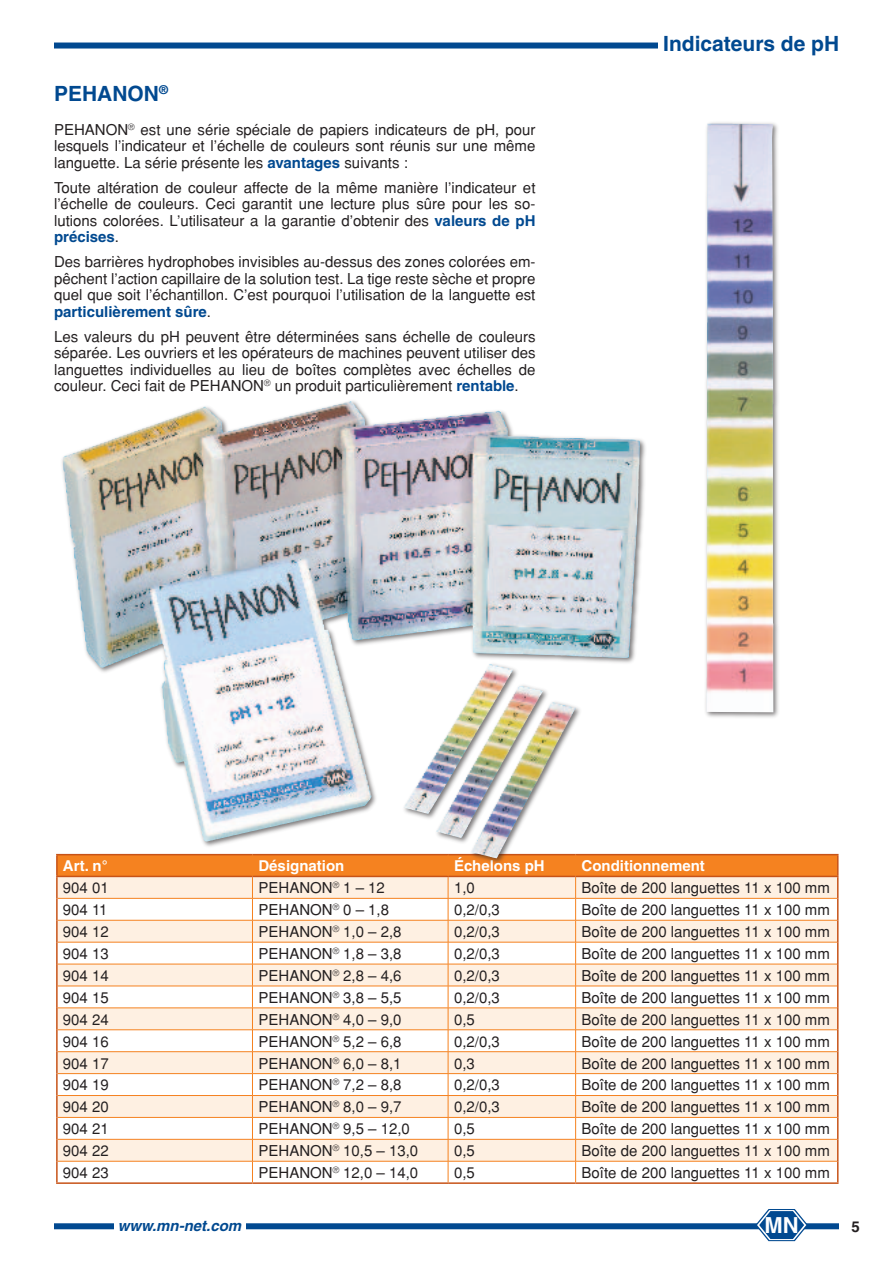
<style>
.page{position:relative;width:893px;height:1263px;background:#fff}
.page>*{position:absolute;margin:0;border:0;box-sizing:border-box;transform-origin:0 0}
.t1{font:700 22.2px "Helvetica";color:#fff}
.t2{font:700 21px "Helvetica";color:#014990}
.t3{font:15px/16.5px "Helvetica";color:#231f20;text-align:justify}
.t4{font:700 15px "Helvetica";color:#fff}
.t5{font:italic 700 15px "Helvetica";color:#014990}
.t6{font:700 15px "Helvetica";color:#231f20}
.s1{font-weight:700;color:#014990}
</style>
<div class="page">
<div style="left:54px;top:1223px;width:785px;height:6px;background:#014990"></div>
<div style="left:114px;top:1219px;width:131px;height:15px;background:#fff"></div>
<svg style="left:755px;top:1209px;width:53px;height:32px"></svg>
<div style="left:54px;top:43px;width:768px;height:6px;background:#014990"></div>
<div style="left:658px;top:35px;width:181px;height:23px;background:#fff"></div>
<div style="left:703px;top:120px;width:78px;height:600px;background:#231f20;opacity:.6"></div>
<img style="left:706px;top:124px;width:68px;height:588px">
<hr style="left:56px;top:877px;width:2px;height:21px;background:#c75318">
<hr style="left:56px;top:898px;width:2px;height:22px;background:#c75318">
<hr style="left:56px;top:920px;width:2px;height:22px;background:#c75318">
<hr style="left:56px;top:942px;width:2px;height:22px;background:#c75318">
<hr style="left:56px;top:964px;width:2px;height:22px;background:#c75318">
<hr style="left:56px;top:986px;width:2px;height:22px;background:#c75318">
<hr style="left:56px;top:1008px;width:2px;height:22px;background:#c75318">
<hr style="left:56px;top:1030px;width:2px;height:22px;background:#c75318">
<hr style="left:56px;top:1052px;width:2px;height:21px;background:#c75318">
<hr style="left:56px;top:1073px;width:2px;height:22px;background:#c75318">
<hr style="left:56px;top:1095px;width:2px;height:22px;background:#c75318">
<hr style="left:56px;top:1117px;width:2px;height:22px;background:#c75318">
<hr style="left:56px;top:1139px;width:2px;height:22px;background:#c75318">
<hr style="left:56px;top:1161px;width:2px;height:21px;background:#c75318">
<hr style="left:56px;top:1182px;width:196px;height:2px;background:#c75318">
<hr style="left:252px;top:1182px;width:196px;height:2px;background:#c75318">
<hr style="left:448px;top:1182px;width:128px;height:2px;background:#c75318">
<hr style="left:576px;top:1182px;width:262px;height:2px;background:#c75318">
<hr style="left:56px;top:854px;width:196px;height:1px;background:#c75318">
<hr style="left:56px;top:855px;width:2px;height:21px;background:#c75318">
<hr style="left:576px;top:854px;width:262px;height:1px;background:#c75318">
<hr style="left:56px;top:876px;width:196px;height:1px;background:#c75318">
<svg style="left:57px;top:855px;width:781px;height:327px"></svg>
<div style="left:59px;top:398px;width:588px;height:467px;background:#231f20;opacity:.6"></div>
<img style="left:365px;top:411px;width:163px;height:25px">
<h2 class="t2" style="left:54px;top:81px;width:115px">PEHANON<sup>®</sup></h2>
<p class="t3" style="left:54px;top:121px;width:483px">PEHANON<sup>®</sup> est une série spéciale de papiers indicateurs de pH, pour lesquels l’indicateur et l’échelle de couleurs sont réunis sur une même languette. La série présente les <span class="s1">avantages</span> suivants :</p>
<p class="t3" style="left:54px;top:179px;width:483px">Toute altération de couleur affecte de la même manière l’indicateur et l’échelle de couleurs. Ceci garantit une lecture plus sûre pour les so&shy;lutions colorées. L’utilisateur a la garantie d’obtenir des <span class="s1">valeurs de pH précises</span>.</p>
<p class="t3" style="left:54px;top:254px;width:483px">Des barrières hydrophobes invisibles au-dessus des zones colorées em&shy;pêchent l’action capillaire de la solution test. La tige reste sèche et propre quel que soit l’échantillon. C’est pourquoi l’utilisation de la languette est <span class="s1">particulièrement sûre</span>.</p>
<p class="t3" style="left:54px;top:328px;width:483px">Les valeurs du pH peuvent être déterminées sans échelle de couleurs séparée. Les ouvriers et les opérateurs de machines peuvent utiliser des languettes individuelles au lieu de boîtes complètes avec échelles de couleur. Ceci fait de PEHANON<sup>®</sup> un produit particulièrement <span class="s1">rentable</span>.</p>
<h2 class="t2" style="left:663px;top:31px;width:177px">Indicateurs de pH</h2>
<p class="t4" style="left:63px;top:857px;width:46px">Art. n°</p>
<p class="t4" style="left:258px;top:857px;width:87px">Désignation</p>
<p class="t4" style="left:454px;top:857px;width:92px">Échelons pH</p>
<p class="t4" style="left:582px;top:857px;width:125px">Conditionnement</p>
<p class="t3" style="left:63px;top:879px;width:47px">904 01</p>
<p class="t3" style="left:258px;top:879px;width:128px">PEHANON<sup>®</sup> 1 – 12</p>
<p class="t3" style="left:454px;top:879px;width:22px">1,0</p>
<p class="t3" style="left:582px;top:879px;width:250px">Boîte de 200 languettes 11 x 100 mm</p>
<p class="t3" style="left:63px;top:901px;width:46px">904 11</p>
<p class="t3" style="left:258px;top:901px;width:132px">PEHANON<sup>®</sup> 0 – 1,8</p>
<p class="t3" style="left:454px;top:901px;width:47px">0,2/0,3</p>
<p class="t3" style="left:582px;top:901px;width:250px">Boîte de 200 languettes 11 x 100 mm</p>
<p class="t3" style="left:63px;top:923px;width:47px">904 12</p>
<p class="t3" style="left:258px;top:923px;width:145px">PEHANON<sup>®</sup> 1,0 – 2,8</p>
<p class="t3" style="left:454px;top:923px;width:47px">0,2/0,3</p>
<p class="t3" style="left:582px;top:923px;width:250px">Boîte de 200 languettes 11 x 100 mm</p>
<p class="t3" style="left:63px;top:945px;width:47px">904 13</p>
<p class="t3" style="left:258px;top:945px;width:145px">PEHANON<sup>®</sup> 1,8 – 3,8</p>
<p class="t3" style="left:454px;top:945px;width:47px">0,2/0,3</p>
<p class="t3" style="left:582px;top:945px;width:250px">Boîte de 200 languettes 11 x 100 mm</p>
<p class="t3" style="left:63px;top:967px;width:47px">904 14</p>
<p class="t3" style="left:258px;top:967px;width:145px">PEHANON<sup>®</sup> 2,8 – 4,6</p>
<p class="t3" style="left:454px;top:967px;width:47px">0,2/0,3</p>
<p class="t3" style="left:582px;top:967px;width:250px">Boîte de 200 languettes 11 x 100 mm</p>
<p class="t3" style="left:63px;top:989px;width:47px">904 15</p>
<p class="t3" style="left:258px;top:989px;width:145px">PEHANON<sup>®</sup> 3,8 – 5,5</p>
<p class="t3" style="left:454px;top:989px;width:47px">0,2/0,3</p>
<p class="t3" style="left:582px;top:989px;width:250px">Boîte de 200 languettes 11 x 100 mm</p>
<p class="t3" style="left:63px;top:1011px;width:47px">904 24</p>
<p class="t3" style="left:258px;top:1011px;width:145px">PEHANON<sup>®</sup> 4,0 – 9,0</p>
<p class="t3" style="left:454px;top:1011px;width:22px">0,5</p>
<p class="t3" style="left:582px;top:1011px;width:250px">Boîte de 200 languettes 11 x 100 mm</p>
<p class="t3" style="left:63px;top:1033px;width:47px">904 16</p>
<p class="t3" style="left:258px;top:1033px;width:145px">PEHANON<sup>®</sup> 5,2 – 6,8</p>
<p class="t3" style="left:454px;top:1033px;width:47px">0,2/0,3</p>
<p class="t3" style="left:582px;top:1033px;width:250px">Boîte de 200 languettes 11 x 100 mm</p>
<p class="t3" style="left:63px;top:1055px;width:47px">904 17</p>
<p class="t3" style="left:258px;top:1055px;width:145px">PEHANON<sup>®</sup> 6,0 – 8,1</p>
<p class="t3" style="left:454px;top:1055px;width:22px">0,3</p>
<p class="t3" style="left:582px;top:1055px;width:250px">Boîte de 200 languettes 11 x 100 mm</p>
<p class="t3" style="left:63px;top:1077px;width:47px">904 19</p>
<p class="t3" style="left:258px;top:1077px;width:145px">PEHANON<sup>®</sup> 7,2 – 8,8</p>
<p class="t3" style="left:454px;top:1077px;width:47px">0,2/0,3</p>
<p class="t3" style="left:582px;top:1077px;width:250px">Boîte de 200 languettes 11 x 100 mm</p>
<p class="t3" style="left:63px;top:1098px;width:47px">904 20</p>
<p class="t3" style="left:258px;top:1098px;width:145px">PEHANON<sup>®</sup> 8,0 – 9,7</p>
<p class="t3" style="left:454px;top:1098px;width:47px">0,2/0,3</p>
<p class="t3" style="left:582px;top:1098px;width:250px">Boîte de 200 languettes 11 x 100 mm</p>
<p class="t3" style="left:63px;top:1120px;width:47px">904 21</p>
<p class="t3" style="left:258px;top:1120px;width:153px">PEHANON<sup>®</sup> 9,5 – 12,0</p>
<p class="t3" style="left:454px;top:1120px;width:22px">0,5</p>
<p class="t3" style="left:582px;top:1120px;width:250px">Boîte de 200 languettes 11 x 100 mm</p>
<p class="t3" style="left:63px;top:1142px;width:47px">904 22</p>
<p class="t3" style="left:258px;top:1142px;width:161px">PEHANON<sup>®</sup> 10,5 – 13,0</p>
<p class="t3" style="left:454px;top:1142px;width:22px">0,5</p>
<p class="t3" style="left:582px;top:1142px;width:250px">Boîte de 200 languettes 11 x 100 mm</p>
<p class="t3" style="left:63px;top:1164px;width:47px">904 23</p>
<p class="t3" style="left:258px;top:1164px;width:161px">PEHANON<sup>®</sup> 12,0 – 14,0</p>
<p class="t3" style="left:454px;top:1164px;width:22px">0,5</p>
<p class="t3" style="left:582px;top:1164px;width:250px">Boîte de 200 languettes 11 x 100 mm</p>
<p class="t5" style="left:118px;top:1216px;width:125px">www.mn-net.com</p>
<h1 class="t1" style="left:764px;top:1212px;width:36px">MN</h1>
<p class="t6" style="left:852px;top:1217px;width:10px">5</p>
</div>
